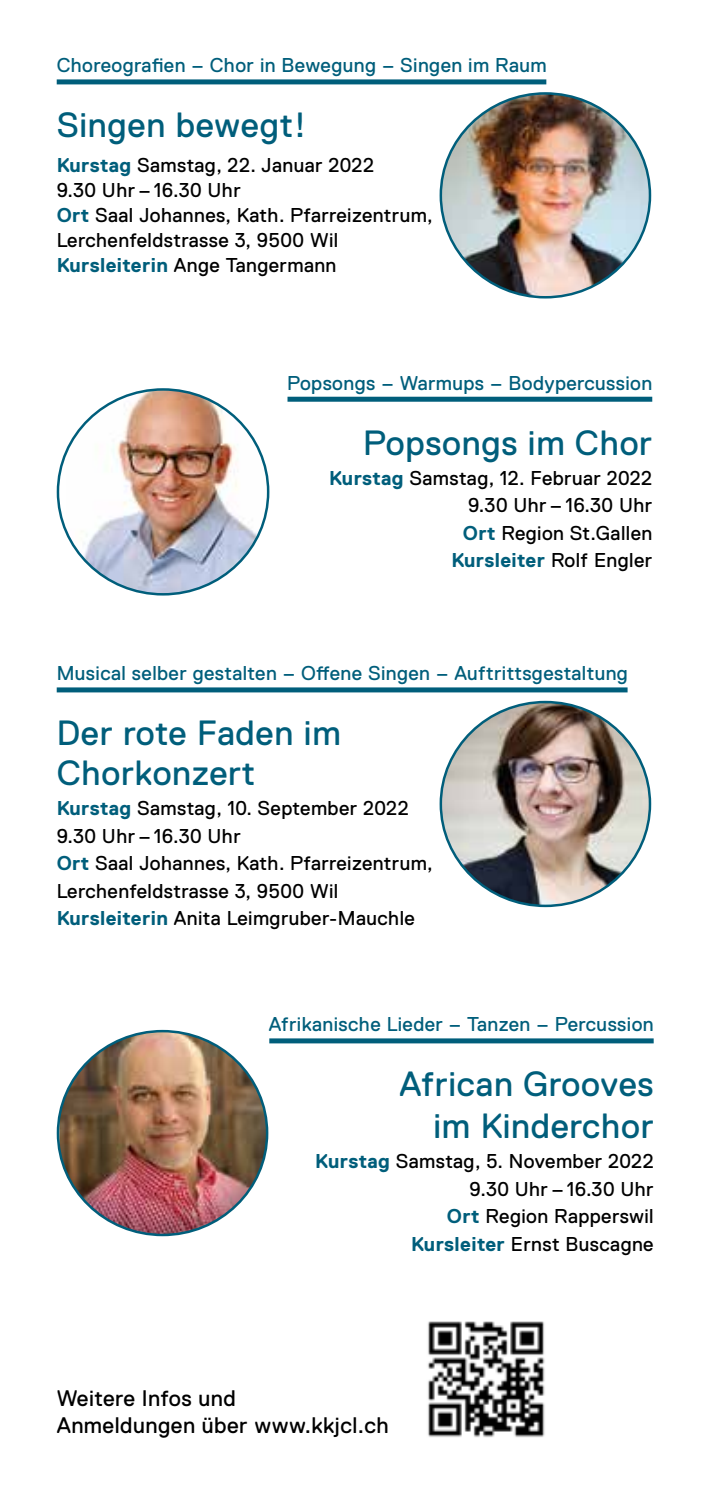
<style>
.page{position:relative;width:709px;height:1489px;background:#fff}
.page>*{position:absolute;margin:0;border:0;box-sizing:border-box;transform-origin:0 0}
.t1{font:35px/40px "Replica Pro";letter-spacing:.02em;color:#005e7b}
.t2{font:22.5px/27px "Replica Pro";letter-spacing:.02em;color:#000}
.t3{font:20px/27.5px "Replica Pro";letter-spacing:.02em;color:#000}
.t4{font:20px "Replica Pro";letter-spacing:.02em;color:#005e7b}
.s1{font-weight:700;color:#005e7b}
</style>
<div class="page">
<img style="left:442px;top:93px;width:208px;height:204px">
<div style="left:57px;top:79px;width:489px;height:5px;background:#005e7b"></div>
<div style="left:287px;top:397px;width:365px;height:5px;background:#005e7b"></div>
<img style="left:66px;top:389px;width:202px;height:205px">
<img style="left:442px;top:703px;width:208px;height:202px">
<div style="left:57px;top:687px;width:570px;height:5px;background:#005e7b"></div>
<div style="left:269px;top:1038px;width:384px;height:5px;background:#005e7b"></div>
<img style="left:59px;top:1032px;width:208px;height:202px">
<img style="left:428px;top:1321px;width:117px;height:117px">
<p class="t4" style="left:57px;top:54px;width:491px">Choreografien – Chor in Bewegung – Singen im Raum</p>
<h1 class="t1" style="left:57px;top:105px;width:251px">Singen bewegt!</h1>
<p class="t3" style="left:57px;top:153px;width:377px;line-height:25px"><span class="s1">Kurstag</span> Samstag, 22. Januar 2022<br>9.30 Uhr – 16.30 Uhr<br><span class="s1">Ort</span> Saal Johannes, Kath. Pfarreizentrum,<br>Lerchenfeldstrasse 3, 9500 Wil<br><span class="s1">Kursleiterin</span> Ange Tangermann</p>
<p class="t4" style="left:287px;top:371px;width:367px">Popsongs – Warmups – Bodypercussion</p>
<h1 class="t1" style="left:363px;top:423px;width:291px">Popsongs im Chor</h1>
<p class="t3" style="left:329px;top:464px;width:324px;text-align:right"><span class="s1">Kurstag</span> Samstag, 12. Februar 2022<br>9.30 Uhr –16.30 Uhr<br><span class="s1">Ort</span> Region St.Gallen<br><span class="s1">Kursleiter</span> Rolf Engler</p>
<p class="t4" style="left:57px;top:662px;width:573px">Musical selber gestalten – Offene Singen – Auftrittsgestaltung</p>
<h1 class="t1" style="left:57px;top:713px;width:285px">Der rote Faden im<br>Chorkonzert</h1>
<p class="t3" style="left:57px;top:794px;width:377px"><span class="s1">Kurstag</span> Samstag, 10. September 2022<br>9.30 Uhr – 16.30 Uhr<br><span class="s1">Ort</span> Saal Johannes, Kath. Pfarreizentrum, Lerchenfeldstrasse 3, 9500 Wil <span class="s1">Kursleiterin</span> Anita Leimgruber-Mauchle</p>
<p class="t4" style="left:269px;top:1013px;width:386px">Afrikanische Lieder – Tanzen – Percussion</p>
<h1 class="t1" style="left:399px;top:1063px;width:256px;line-height:42px;text-align:right">African Grooves im Kinderchor</h1>
<p class="t3" style="left:315px;top:1147px;width:340px;text-align:right"><span class="s1">Kurstag</span> Samstag, 5. November 2022<br>9.30 Uhr –16.30 Uhr<br><span class="s1">Ort</span> Region Rapperswil<br><span class="s1">Kursleiter</span> Ernst Buscagne</p>
<p class="t2" style="left:57px;top:1384px;width:334px">Weitere Infos und<br>Anmeldungen über www.kkjcl.ch</p>
</div>
